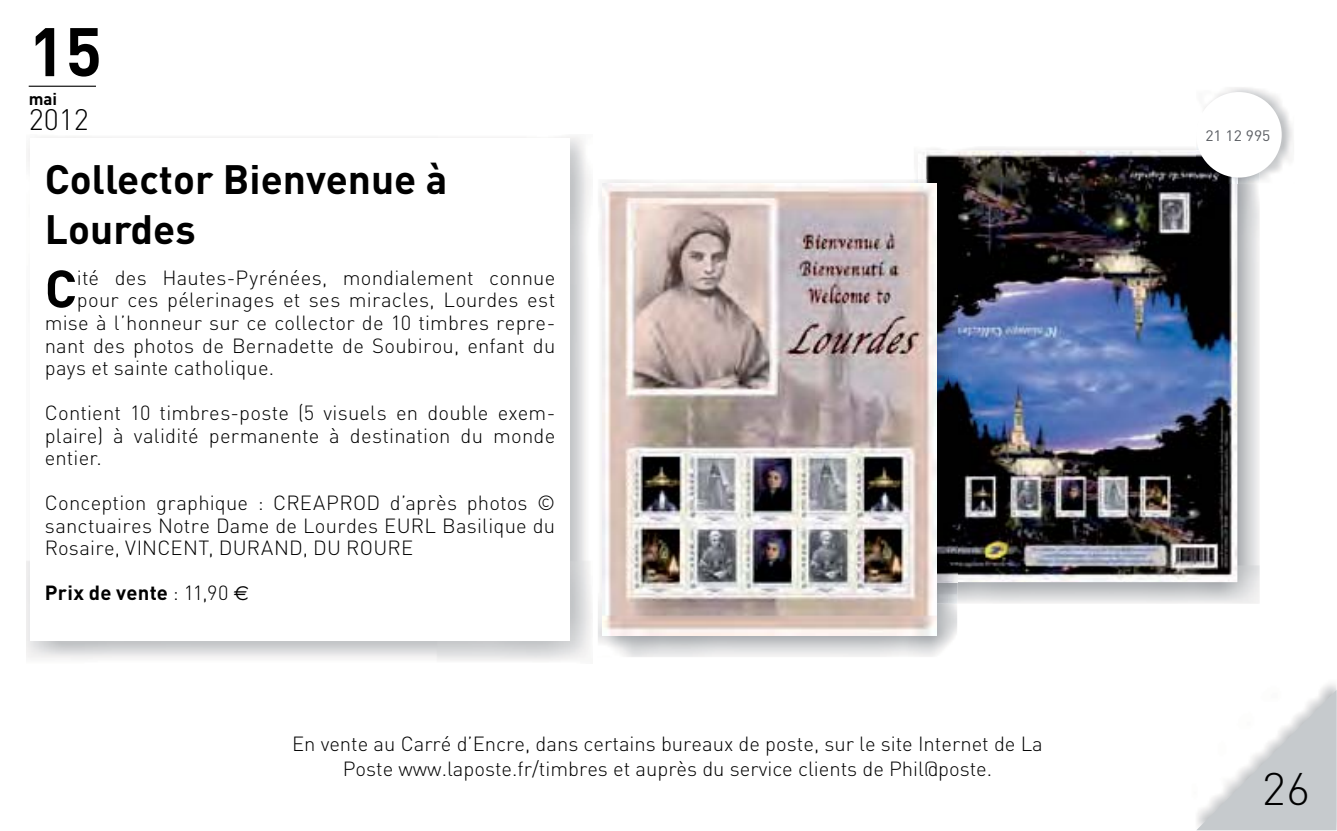
<style>
.page{position:relative;width:1337px;height:831px;background:#fff}
.page>*{position:absolute;margin:0;border:0;box-sizing:border-box;transform-origin:0 0}
.t1{font:700 67.5px "DIN";color:#000}
.t2{font:700 51.75px "DIN";color:#000}
.t3{font:300 45px "DIN";color:#000;scale:1.04 1}
.t4{font:700 40.5px/49.5px "DIN";color:#000}
.t5{font:300 29.25px "DIN";color:#000}
.t6{font:300 20.25px/22.5px "DIN";letter-spacing:.01em;color:#000;text-align:justify}
.t7{font:700 20.25px "DIN";letter-spacing:.015em;color:#000}
.t8{font:700 16.88px "DIN";color:#000}
.t9{font:15.08px "DIN";color:#5b5e63;scale:1.04 1}
.s1{font-weight:300}
.s2{font-family:"Euro Sans";font-weight:400}
</style>
<div class="page">
<hr style="left:29px;top:86px;width:67px;height:1px;background:#000">
<img style="left:917px;top:147px;width:342px;height:456px">
<img style="left:918px;top:150px;width:319px;height:431px">
<img style="left:914px;top:179px;width:43px;height:424px">
<img style="left:918px;top:179px;width:39px;height:402px">
<img style="left:602px;top:184px;width:334px;height:450px">
<svg style="left:1197px;top:689px;width:139px;height:140px"></svg>
<img style="left:1204px;top:87px;width:89px;height:94px">
<img style="left:1196px;top:146px;width:63px;height:37px">
<img style="left:1196px;top:150px;width:41px;height:33px">
<div style="left:1196px;top:92px;width:85px;height:85px;background:#fff;border-radius:50%"></div>
<h1 class="t1" style="left:29px;top:28px;width:75px">15</h1>
<p class="t8" style="left:29px;top:93px;width:30px">mai</p>
<h3 class="t5" style="left:29px;top:109px;width:62px">2012</h3>
<h3 class="t4" style="left:45px;top:158px;width:404px">Collector Bienvenue à<br>Lourdes</h3>
<h2 class="t2" style="left:45px;top:270px;width:34px">C</h2>
<p class="t6" style="left:77px;top:269px;width:480px">ité des Hautes-Pyrénées, mondialement connue</p>
<p class="t6" style="left:77px;top:291px;width:480px">pour ces pélerinages et ses miracles, Lourdes est</p>
<p class="t6" style="left:45px;top:313px;width:512px">mise à l’honneur sur ce collector de 10 timbres repre-</p>
<p class="t6" style="left:45px;top:336px;width:512px">nant des photos de Bernadette de Soubirou, enfant du</p>
<p class="t6" style="left:45px;top:358px;width:231px">pays et sainte catholique.</p>
<p class="t6" style="left:45px;top:403px;width:512px">Contient 10 timbres-poste (5 visuels en double exem&shy;plaire) à validité permanente à destination du monde entier.</p>
<p class="t6" style="left:45px;top:493px;width:512px">Conception graphique : CREAPROD d’après photos © sanctuaires Notre Dame de Lourdes EURL Basilique du Rosaire, VINCENT, DURAND, DU ROURE</p>
<p class="t7" style="left:45px;top:585px;width:206px">Prix de vente <span class="s1">: 11,90</span> <span class="s2">€</span></p>
<p class="t6" style="left:292px;top:734px;width:752px;line-height:24.3px;text-align:center">En vente au Carré d’Encre, dans certains bureaux de poste, sur le site Internet de La<br>Poste www.laposte.fr/timbres et auprès du service clients de Phil@poste.</p>
<p class="t9" style="left:1205px;top:127px;width:64px">21 12 995</p>
<h3 class="t3" style="left:1261px;top:772px;width:48px">26</h3>
</div>
